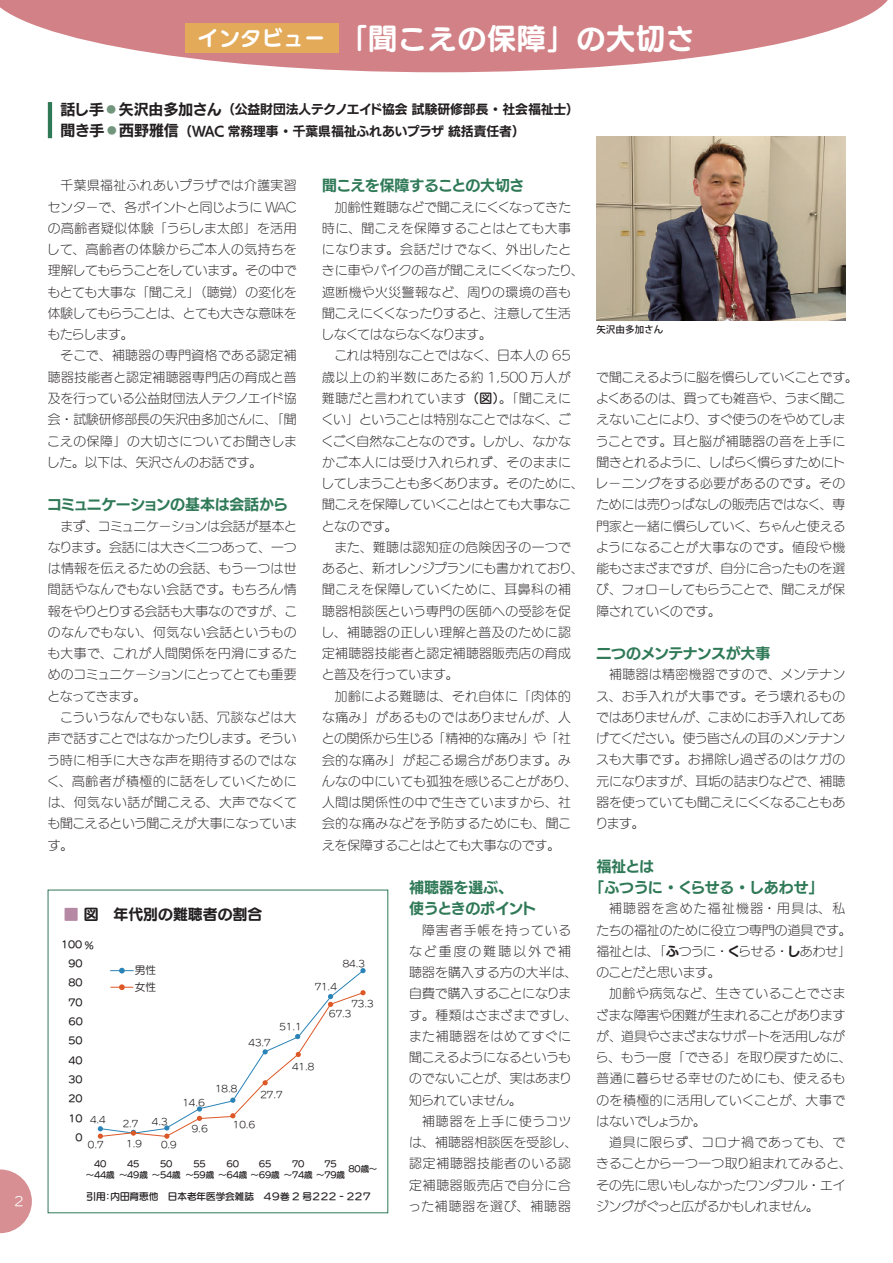
<style>
.page{position:relative;width:893px;height:1263px;background:#fff}
.page>*{position:absolute;margin:0;border:0;box-sizing:border-box;transform-origin:0 0}
.t1{font:29.7px "UD Marugo Small Pr 6 N B";color:#fff}
.t2{font:14.85px/21.3px "UD Kakugo Large Pr 6 N B";letter-spacing:-.03em;color:#2f7957}
.t3{font:14.85px "UD Marugo Large Pro B";color:#231f20}
.t4{font:12.75px/21.3px "UD Marugo Large Pro L";letter-spacing:.005em;color:#231f20}
.t5{font:12.75px/21.3px "UD Marugo Large Pro L";letter-spacing:.03em;color:#231f20}
.t6{font:12.75px/21.3px "UD Kakugo Large Pr 6 N B";color:#231f20}
.t7{font:12.75px/21.3px "UD Marugo Large Pro L";letter-spacing:.06em;color:#231f20;text-align:center}
.t8{font:12.75px "UD Marugo Small Pr 6 N M";color:#fff}
.t9{font:10.65px/16.8px "UD Marugo Large Pro M";color:#231f20}
.t10{font:9.6px/19.4px "UD Marugo Large Pro DB";color:#231f20;text-align:center}
.t11{font:500 9.6px "Koz Go Pro";color:#231f20}
.t12{font:9px "UD Marugo Large Pro M";color:#231f20}
.t13{font:8.55px/10.2px "UD Marugo Large Pro DB";letter-spacing:-.03em;color:#231f20;text-align:center}
.s1{font-size:21.3px}
.s2{font-size:14.85px}
.s3{font-size:14.85px;color:#72957d}
.s4{font-family:"UD Marugo Large Pro DB"}
.s5{font-family:"UD Marugo Large Pro M";color:#b588a3}
.s6{font-family:"UD Marugo Large Pro B"}
</style>
<div class="page">
<svg style="left:0;top:1169px;width:32px;height:64px"></svg>
<svg style="left:0;top:0;width:888px;height:72px;fill:#d28287"></svg>
<div style="left:185px;top:23px;width:153px;height:30px;background:#e3aa59"></div>
<svg style="left:98px;top:968px;width:268px;height:171px"></svg>
<hr style="left:48px;top:102px;width:4px;height:36px;background:#2f7957">
<img style="left:596px;top:136px;width:249px;height:184px">
<p class="t8" style="left:14px;top:1194px;width:11px">2</p>
<h1 class="t1" style="left:198px;top:22px;width:499px"><span class="s1">インタビュー</span>「聞こえの保障」の大切さ</h1>
<p class="t6" style="left:61px;top:99px;width:520px"><span class="s2">話し手</span><span class="s3">⃝</span><span class="s2">矢沢由多加さん</span>（公益財団法人テクノエイド協会 試験研修部長・社会福祉士）<span class="s2">聞き手</span><span class="s3">⃝</span><span class="s2">西野雅信</span>（WAC 常務理事・千葉県福祉ふれあいプラザ 統括責任者）</p>
<p class="t2" style="left:322px;top:175px;width:204px">聞こえを保障することの大切さ</p>
<p class="t4" style="left:321px;top:195px;width:264px;text-indent:14px">加齢性難聴などで聞こえにくくなってきた時に、聞こえを保障することはとても大事になります。会話だけでなく、外出したときに車やバイクの音が聞こえにくくなったり、遮断機や火災警報など、周りの環境の音も聞こえにくくなったりすると、注意して生活しなくてはならなくなります。</p>
<p class="t4" style="left:321px;top:344px;width:264px;text-indent:13px">これは特別なことではなく、日本人の 65歳以上の約半数にあたる約 1,500 万人が難聴だと言われています<span class="s4">（図）</span>。「聞こえにくい」ということは特別なことではなく、ごくごく自然なことなのです。しかし、なかなかご本人には受け入れられず、そのままにしてしまうことも多くあります。そのために、聞こえを保障していくことはとても大事なことなのです。</p>
<p class="t5" style="left:321px;top:535px;width:264px;text-indent:13px">また、難聴は認知症の危険因子の一つであると、新オレンジプランにも書かれており、聞こえを保障していくために、耳鼻科の補聴器相談医という専門の医師への受診を促し、補聴器の正しい理解と普及のために認定補聴器技能者と認定補聴器販売店の育成と普及を行っています。</p>
<p class="t4" style="left:322px;top:684px;width:257px;text-indent:13px">加齢による難聴は、それ自体に「肉体的な痛み」があるものではありませんが、人との関係から生じる「精神的な痛み」や「社会的な痛み」が起こる場合があります。みんなの中にいても孤独を感じることがあり、人間は関係性の中で生きていますから、社会的な痛みなどを予防するためにも、聞こえを保障することはとても大事なのです。</p>
<p class="t2" style="left:409px;top:877px;width:128px">補聴器を選ぶ、<br>使うときのポイント</p>
<p class="t4" style="left:409px;top:918px;width:170px;text-indent:13px">障害者手帳を持っているなど重度の難聴以外で補聴器を購入する方の大半は、自費で購入することになります。種類はさまざまですし、また補聴器をはめてすぐに聞こえるようになるというものでないことが、実はあまり知られていません。</p>
<p class="t7" style="left:408px;top:1109px;width:170px">補聴器を上手に使うコツ<br>は、補聴器相談医を受診し、認定補聴器技能者のいる認定補聴器販売店で自分に合った補聴器を選び、補聴器</p>
<p class="t4" style="left:47px;top:173px;width:251px;text-align:justify;text-indent:14px">千葉県福祉ふれあいプラザでは介護実習センターで、各ポイントと同じように WACの高齢者疑似体験「うらしま太郎」を活用して、高齢者の体験からご本人の気持ちを理解してもらうことをしています。その中でもとても大事な「聞こえ」（聴覚）の変化を体験してもらうことは、とても大きな意味をもたらします。</p>
<p class="t4" style="left:47px;top:344px;width:252px;text-align:justify;text-indent:14px">そこで、補聴器の専門資格である認定補聴器技能者と認定補聴器専門店の育成と普及を行っている公益財団法人テクノエイド協会・試験研修部長の矢沢由多加さんに、「聞こえの保障」の大切さについてお聞きしました。以下は、矢沢さんのお話です。</p>
<p class="t2" style="left:47px;top:494px;width:242px">コミュニケーションの基本は会話から</p>
<p class="t4" style="left:47px;top:514px;width:251px;text-align:justify;text-indent:13px">まず、コミュニケーションは会話が基本となります。会話には大きく二つあって、一つは情報を伝えるための会話、もう一つは世間話やなんでもない会話です。もちろん情報をやりとりする会話も大事なのですが、このなんでもない、何気ない会話というものも大事で、これが人間関係を円滑にするためのコミュニケーションにとってとても重要となってきます。</p>
<p class="t4" style="left:47px;top:705px;width:252px;text-align:justify;text-indent:13px">こういうなんでもない話、冗談などは大声で話すことではなかったりします。そういう時に相手に大きな声を期待するのではなく、高齢者が積極的に話をしていくためには、何気ない話が聞こえる、大声でなくても聞こえるという聞こえが大事になっています。</p>
<p class="t3" style="left:64px;top:902px;width:200px"><span class="s5">■</span> 図　年代別の難聴者の割合</p>
<p class="t10" style="left:61px;top:933px;width:35px">100％<br>90<br>80<br>70<br>60<br>50<br>40<br>30<br>20<br>10</p>
<p class="t10" style="left:76px;top:1126px;width:9px">0</p>
<p class="t12" style="left:343px;top:956px;width:24px">84.3</p>
<p class="t12" style="left:351px;top:996px;width:24px">73.3</p>
<p class="t12" style="left:329px;top:1006px;width:24px">67.3</p>
<p class="t9" style="left:135px;top:961px;width:23px">男性女性</p>
<p class="t12" style="left:315px;top:978px;width:24px">71.4</p>
<p class="t12" style="left:279px;top:1018px;width:24px">51.1</p>
<p class="t12" style="left:249px;top:1035px;width:24px">43.7</p>
<p class="t12" style="left:292px;top:1058px;width:24px">41.8</p>
<p class="t12" style="left:215px;top:1080px;width:24px">18.8</p>
<p class="t12" style="left:260px;top:1086px;width:24px">27.7</p>
<p class="t12" style="left:182px;top:1094px;width:24px">14.6</p>
<p class="t12" style="left:90px;top:1112px;width:17px">4.4</p>
<p class="t12" style="left:123px;top:1116px;width:17px">2.7</p>
<p class="t12" style="left:152px;top:1114px;width:17px">4.3</p>
<p class="t12" style="left:233px;top:1116px;width:24px">10.6</p>
<p class="t12" style="left:192px;top:1120px;width:18px">9.6</p>
<p class="t12" style="left:88px;top:1137px;width:17px">0.7</p>
<p class="t12" style="left:126px;top:1135px;width:17px">1.9</p>
<p class="t12" style="left:161px;top:1137px;width:17px">0.9</p>
<p class="t13" style="left:86px;top:1158px;width:30px">40～44歳</p>
<p class="t13" style="left:119px;top:1158px;width:30px">45～49歳</p>
<p class="t13" style="left:152px;top:1158px;width:30px">50～54歳</p>
<p class="t13" style="left:185px;top:1158px;width:30px">55～59歳</p>
<p class="t13" style="left:218px;top:1158px;width:63px;text-align:left;text-indent:8px">60<br>～64歳～69歳</p>
<p class="t13" style="left:259px;top:1158px;width:14px">65</p>
<p class="t13" style="left:284px;top:1158px;width:63px;text-align:left;text-indent:8px">70<br>～74歳～79歳</p>
<p class="t13" style="left:324px;top:1158px;width:14px">75</p>
<p class="t13" style="left:349px;top:1162px;width:30px">80歳～</p>
<p class="t10" style="left:87px;top:1186px;width:287px">引用：内田育恵他　日本老年医学会雑誌　４９巻２号２２２‐２２７</p>
<p class="t11" style="left:596px;top:323px;width:68px">矢沢由多加さん</p>
<p class="t4" style="left:596px;top:365px;width:264px">で聞こえるように脳を慣らしていくことです。よくあるのは、買っても雑音や、うまく聞こえないことにより、すぐ使うのをやめてしまうことです。耳と脳が補聴器の音を上手に聞きとれるように、しばらく慣らすためにトレーニングをする必要があるのです。そのためには売りっぱなしの販売店ではなく、専門家と一緒に慣らしていく、ちゃんと使えるようになることが大事なのです。値段や機能もさまざまですが、自分に合ったものを選び、フォローしてもらうことで、聞こえが保障されていくのです。</p>
<p class="t2" style="left:596px;top:643px;width:175px">二つのメンテナンスが大事</p>
<p class="t4" style="left:595px;top:662px;width:251px;text-align:justify;text-indent:14px">補聴器は精密機器ですので、メンテナンス、お手入れが大事です。そう壊れるものではありませんが、こまめにお手入れしてあげてください。使う皆さんの耳のメンテナンスも大事です。お掃除し過ぎるのはケガの元になりますが、耳垢の詰まりなどで、補聴器を使っていても聞こえにくくなることもあります。</p>
<p class="t2" style="left:589px;top:856px;width:235px;text-indent:7px">福祉とは<br>「ふつうに・くらせる・しあわせ」</p>
<p class="t4" style="left:596px;top:896px;width:257px;text-indent:13px">補聴器を含めた福祉機器・用具は、私たちの福祉のために役立つ専門の道具です。福祉とは、「<span class="s6">ふ</span>つうに・<span class="s6">く</span>らせる・<span class="s6">し</span>あわせ」のことだと思います。</p>
<p class="t4" style="left:596px;top:981px;width:257px;text-indent:13px">加齢や病気など、生きていることでさまざまな障害や困難が生まれることがありますが、道具やさまざまなサポートを活用しながら、もう一度「できる」を取り戻すために、普通に暮らせる幸せのためにも、使えるものを積極的に活用していくことが、大事ではないでしょうか。</p>
<p class="t4" style="left:596px;top:1130px;width:257px;text-indent:13px">道具に限らず、コロナ禍であっても、できることから一つ一つ取り組まれてみると、その先に思いもしなかったワンダフル・エイジングがぐっと広がるかもしれません。</p>
</div>
